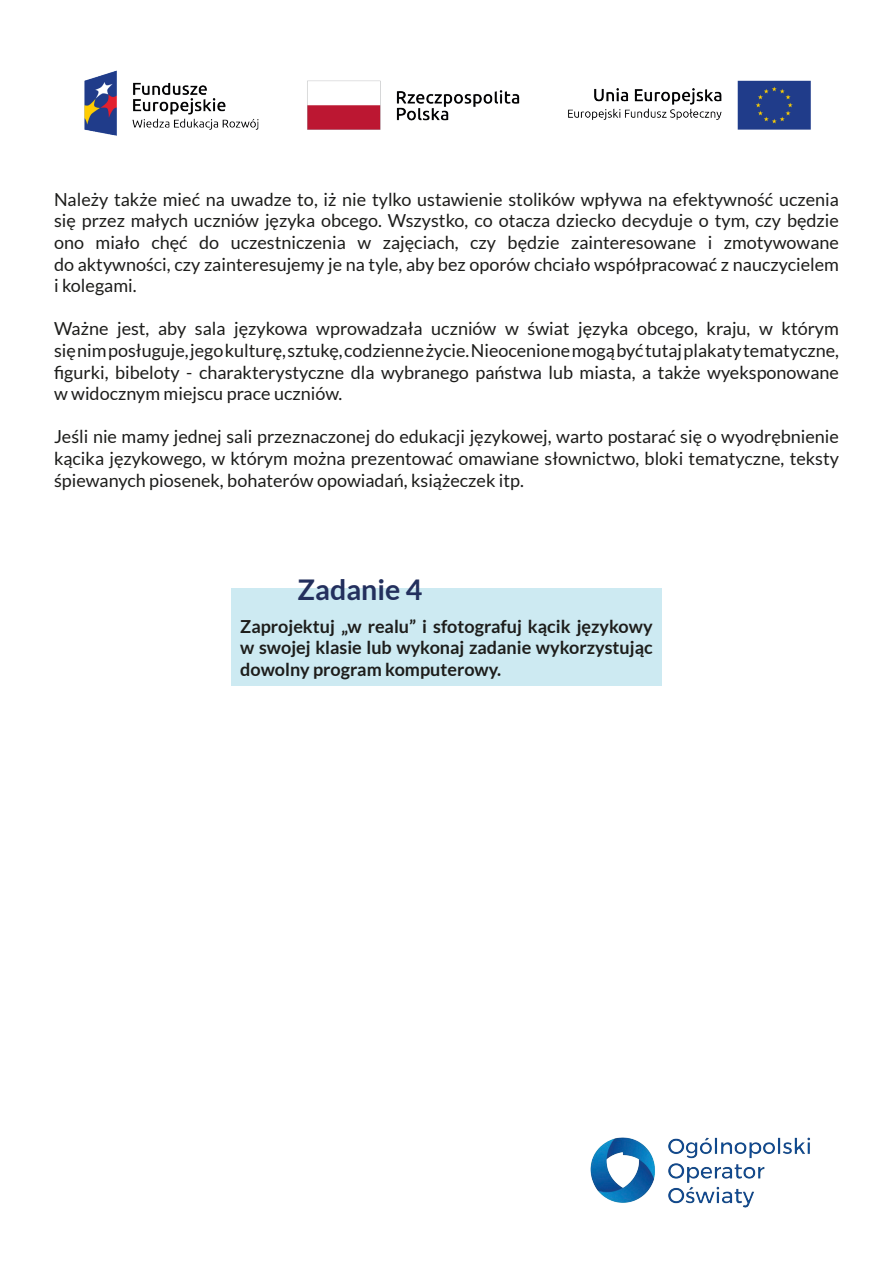
<style>
.page{position:relative;width:893px;height:1263px;background:#fff}
.page>*{position:absolute;margin:0;border:0;box-sizing:border-box;transform-origin:0 0}
.t1{font:700 28.5px "Lato";color:#232f5d}
.Treść{font:18px/21.6px "Lato";color:#1d1d1b;text-align:justify}
.t2{font:700 18px/21.6px "Lato";color:#1d1d1b;text-align:justify}
</style>
<div class="page">
<img style="left:590px;top:1137px;width:220px;height:71px">
<img style="left:84px;top:70px;width:727px;height:66px">
<div style="left:231px;top:588px;width:431px;height:98px;background:#cdeaf2"></div>
<p class="Treść" style="left:54px;top:188px;width:786px">Należy także mieć na uwadze to, iż nie tylko ustawienie stolików wpływa na efektywność uczenia się przez małych uczniów języka obcego. Wszystko, co otacza dziecko decyduje o tym, czy będzie ono miało chęć do uczestniczenia w zajęciach, czy będzie zainteresowane i zmotywowane do aktywności, czy zainteresujemy je na tyle, aby bez oporów chciało współpracować z nauczycielem i kolegami.</p>
<p class="Treść" style="left:54px;top:318px;width:786px">Ważne jest, aby sala językowa wprowadzała uczniów w świat języka obcego, kraju, w którym się nim posługuje, jego kulturę, sztukę, codzienne życie. Nieocenione mogą być tutaj plakaty tematyczne, figurki, bibeloty - charakterystyczne dla wybranego państwa lub miasta, a także wyeksponowane w widocznym miejscu prace uczniów.</p>
<p class="Treść" style="left:54px;top:426px;width:786px">Jeśli nie mamy jednej sali przeznaczonej do edukacji językowej, warto postarać się o wyodrębnienie kącika językowego, w którym można prezentować omawiane słownictwo, bloki tematyczne, teksty śpiewanych piosenek, bohaterów opowiadań, książeczek itp.</p>
<p class="t1" style="left:298px;top:573px;width:126px">Zadanie 4</p>
<p class="t2" style="left:240px;top:615px;width:414px">Zaprojektuj „w realu” i sfotografuj kącik językowy w swojej klasie lub wykonaj zadanie wykorzystując dowolny program komputerowy.</p>
</div>
